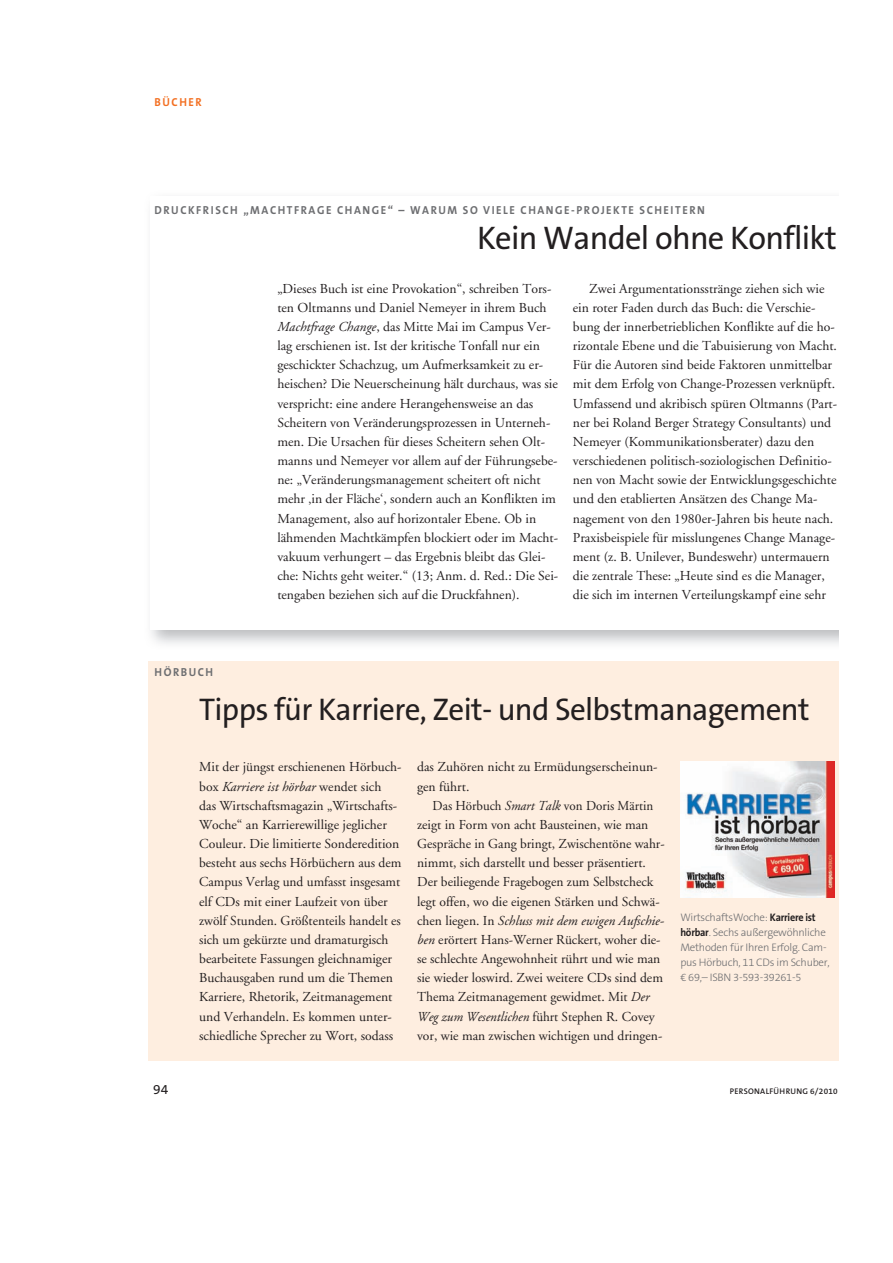
<style>
.page{position:relative;width:893px;height:1263px;background:#fff}
.page>*{position:absolute;margin:0;border:0;box-sizing:border-box;transform-origin:0 0}
.t1{font:32.85px "The Sans B5 Plain";letter-spacing:-.02em;color:#231f20}
.t2{font:31.5px "The Sans B5 Plain";letter-spacing:-.02em;color:#231f20}
.t3{font:13.65px/19.2px "Adobe Garamond";color:#231f20}
.t4{font:13.65px/19.2px "Adobe Garamond";color:#231f20;scale:.95 1}
.t5{font:13.65px "The Sans B5 Plain";color:#231f20}
.t6{font:700 11.7px "The Sans B7";letter-spacing:.14em;color:#6d6e71;scale:.95 1}
.t7{font:700 11.7px "The Sans B7";letter-spacing:.14em;color:#f36f21;scale:.95 1}
.t8{font:300 10.95px/15px "The Sans B3";letter-spacing:-.02em;color:#6d6e71}
.t9{font:600 8.25px "The Sans B6";letter-spacing:.035em;color:#231f20}
.s1{font-style:italic}
.s2{font-family:"The Sans B7";font-weight:700;color:#231f20}
</style>
<div class="page">
<div style="left:149px;top:661px;width:690px;height:400px;background:#feeee0"></div>
<img style="left:680px;top:761px;width:155px;height:136px">
<p class="t7" style="left:155px;top:96px;width:51px">BÜCHER</p>
<p class="t6" style="left:155px;top:204px;width:581px">DRUCKFRISCH „MACHTFRAGE CHANGE“ – WARUM SO VIELE CHANGE-PROJEKTE SCHEITERN</p>
<h1 class="t1" style="left:477px;top:225px;width:361px">Kein Wandel ohne Konflikt</h1>
<p class="t6" style="left:155px;top:666px;width:63px">HÖRBUCH</p>
<p class="t3" style="left:277px;top:280px;width:282px">„Dieses Buch ist eine Provokation“, schreiben Tors&shy;ten Oltmanns und Daniel Nemeyer in ihrem Buch <span class="s1">Machtfrage Change</span>, das Mitte Mai im Campus Ver&shy;lag erschienen ist. Ist der kritische Tonfall nur ein geschickter Schachzug, um Aufmerksamkeit zu er&shy;heischen? Die Neuerscheinung hält durchaus, was sie verspricht: eine andere Herangehensweise an das Scheitern von Veränderungsprozessen in Unterneh&shy;men. Die Ursachen für dieses Scheitern sehen Olt&shy;manns und Nemeyer vor allem auf der Führungsebe&shy;ne: „Veränderungsmanagement scheitert oft nicht mehr ‚in der Fläche‘, sondern auch an Konflikten im Management, also auf horizontaler Ebene. Ob in lähmenden Machtkämpfen blockiert oder im Macht&shy;vakuum verhungert – das Ergebnis bleibt das Glei&shy;che: Nichts geht weiter.“ (13; Anm. d. Red.: Die Sei&shy;tengaben beziehen sich auf die Druckfahnen).</p>
<p class="t3" style="left:573px;top:280px;width:266px;text-indent:16px">Zwei Argumentationsstränge ziehen sich wie ein roter Faden durch das Buch: die Verschie&shy;bung der innerbetrieblichen Konflikte auf die ho&shy;rizontale Ebene und die Tabuisierung von Macht.<br>Für die Autoren sind beide Faktoren unmittelbar mit dem Erfolg von Change-Prozessen verknüpft.<br>Umfassend und akribisch spüren Oltmanns (Part&shy;ner bei Roland Berger Strategy Consultants) und Nemeyer (Kommunikationsberater) dazu den verschiedenen politisch-soziologischen Definitio&shy;nen von Macht sowie der Entwicklungsgeschichte und den etablierten Ansätzen des Change Ma&shy;nagement von den 1980er-Jahren bis heute nach.<br>Praxisbeispiele für misslungenes Change Manage&shy;ment (z. B. Unilever, Bundeswehr) untermauern die zentrale These: „Heute sind es die Manager, die sich im internen Verteilungskampf eine sehr</p>
<h2 class="t2" style="left:199px;top:697px;width:612px">Tipps für Karriere, Zeit- und Selbstmanagement</h2>
<p class="t3" style="left:199px;top:759px;width:204px">Mit der jüngst erschienenen Hörbuch&shy;box <span class="s1">Karriere ist hörbar</span> wendet sich das Wirtschaftsmagazin „Wirtschafts-Woche“ an Karrierewillige jeglicher Couleur. Die limitierte Sonderedition besteht aus sechs Hörbüchern aus dem Campus Verlag und umfasst insgesamt elf CDs mit einer Laufzeit von über zwölf Stunden. Größtenteils handelt es sich um gekürzte und drama tur gisch bearbeitete Fassungen gleichnamiger Buchausgaben rund um die Themen Karriere, Rhetorik, Zeitmanagement und Verhandeln. Es kommen unter&shy;schiedliche Sprecher zu Wort, sodass</p>
<p class="t3" style="left:417px;top:759px;width:242px">das Zuhören nicht zu Ermüdungserscheinun&shy;gen führt.</p>
<p class="t4" style="left:417px;top:797px;width:262px;text-indent:16px">Das Hörbuch <span class="s1">Smart Talk</span> von Doris Märtin zeigt in Form von acht Bausteinen, wie man Gespräche in Gang bringt, Zwischentöne wahr&shy;nimmt, sich darstellt und besser präsentiert.<br>Der beiliegende Fragebogen zum Selbstcheck legt offen, wo die eigenen Stärken und Schwä&shy;chen liegen. In <span class="s1">Schluss mit dem ewigen Aufschie&shy;ben</span> erörtert Hans-Werner Rückert, woher die&shy;se schlechte Angewohnheit rührt und wie man sie wieder loswird. Zwei weitere CDs sind dem Thema Zeitmanagement gewidmet. Mit <span class="s1">Der Weg zum Wesentlichen</span> führt Stephen R. Covey vor, wie man zwischen wichtigen und dringen-</p>
<p class="t8" style="left:680px;top:910px;width:151px">WirtschaftsWoche: <span class="s2">Karriere ist hörbar</span>. Sechs außergewöhnliche<br>Methoden für Ihren Erfolg. Cam&shy;pus Hörbuch, 11 CDs im Schuber, € 69,– ISBN 3-593-39261-5</p>
<p class="t5" style="left:153px;top:1083px;width:17px">94</p>
<p class="t9" style="left:730px;top:1087px;width:109px">PERSONALFÜHRUNG 6/2010</p>
</div>
